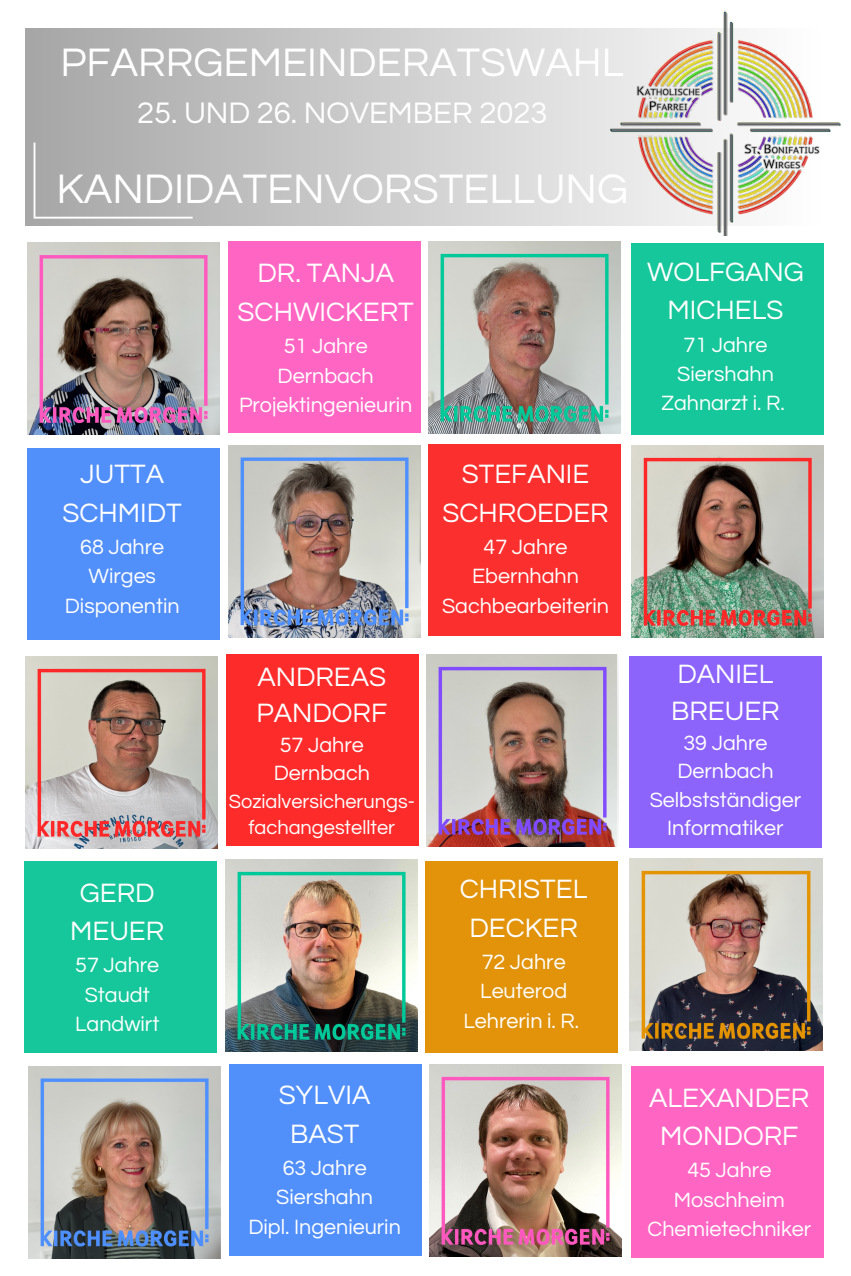
<style>
.page{position:relative;width:851px;height:1276px;background:#fff}
.page>*{position:absolute;margin:0;border:0;box-sizing:border-box;transform-origin:0 0}
.t1{font:42.9px "Questrial";color:#fff}
.t2{font:41.4px "Questrial";color:#fff}
.t3{font:30.9px "Questrial";color:#fff}
.t4{font:27.6px/38.2px "Questrial";color:#fff;text-align:center}
.t5{font:21.45px/28.2px "Questrial";color:#fff;text-align:center}
.t6{font:19.95px/25.8px "Questrial";color:#fff;text-align:center}
</style>
<div class="page">
<img style="left:27px;top:243px;width:192px;height:192px">
<img style="left:429px;top:241px;width:192px;height:192px">
<img style="left:631px;top:446px;width:192px;height:192px">
<img style="left:25px;top:656px;width:192px;height:192px">
<img style="left:429px;top:1064px;width:192px;height:192px">
<img style="left:630px;top:859px;width:192px;height:192px">
<img style="left:28px;top:1066px;width:192px;height:192px">
<img style="left:225px;top:859px;width:192px;height:192px">
<img style="left:426px;top:654px;width:192px;height:192px">
<img style="left:228px;top:446px;width:192px;height:192px">
<div style="left:228px;top:241px;width:192px;height:192px;background:#ff66c4"></div>
<div style="left:226px;top:654px;width:192px;height:192px;background:#fe2b2b"></div>
<div style="left:229px;top:1064px;width:192px;height:192px;background:#518ffa"></div>
<div style="left:24px;top:861px;width:192px;height:192px;background:#15c79a"></div>
<div style="left:27px;top:448px;width:192px;height:192px;background:#518ffa"></div>
<div style="left:631px;top:243px;width:192px;height:192px;background:#15c79a"></div>
<div style="left:428px;top:444px;width:192px;height:192px;background:#fb2f2d"></div>
<div style="left:631px;top:1066px;width:192px;height:192px;background:#ff66c4"></div>
<div style="left:425px;top:861px;width:192px;height:192px;background:#e29309"></div>
<div style="left:629px;top:656px;width:192px;height:192px;background:#8c63fb"></div>
<svg style="left:192px;top:29px;width:357px;height:196px;background:#cbcbcb"></svg>
<svg style="left:25px;top:28px;width:167px;height:198px;background:#b0b0b0"></svg>
<img style="left:549px;top:11px;width:292px;height:224px">
<p class="t2" style="left:61px;top:42px;width:564px">PFARRGEMEINDERATSWAHL</p>
<p class="t3" style="left:137px;top:98px;width:412px">25. UND 26. NOVEMBER 2023</p>
<p class="t1" style="left:56px;top:168px;width:573px">KANDIDATENVORSTELLUNG</p>
<p class="t4" style="left:63px;top:456px;width:121px">JUTTA<br>SCHMIDT</p>
<p class="t5" style="left:80px;top:533px;width:85px">68 Jahre</p>
<p class="t5" style="left:88px;top:563px;width:69px">Wirges</p>
<p class="t5" style="left:65px;top:592px;width:116px">Disponentin</p>
<p class="t4" style="left:80px;top:874px;width:76px">GERD</p>
<p class="t4" style="left:70px;top:912px;width:96px">MEUER</p>
<p class="t5" style="left:75px;top:952px;width:85px">57 Jahre</p>
<p class="t5" style="left:85px;top:981px;width:66px">Staudt</p>
<p class="t5" style="left:75px;top:1010px;width:86px">Landwirt</p>
<p class="t4" style="left:237px;top:255px;width:178px">DR. TANJA<br>SCHWICKERT</p>
<p class="t5" style="left:284px;top:333px;width:85px">51 Jahre</p>
<p class="t5" style="left:278px;top:362px;width:98px">Dernbach</p>
<p class="t5" style="left:239px;top:391px;width:175px">Projektingenieurin</p>
<p class="t4" style="left:257px;top:658px;width:130px">ANDREAS</p>
<p class="t4" style="left:256px;top:694px;width:132px">PANDORF</p>
<p class="t5" style="left:280px;top:731px;width:85px">57 Jahre</p>
<p class="t5" style="left:274px;top:759px;width:98px">Dernbach</p>
<p class="t6" style="left:229px;top:789px;width:187px">Sozialversicherungs&shy;fachangestellter</p>
<p class="t4" style="left:279px;top:1077px;width:93px">SYLVIA</p>
<p class="t4" style="left:290px;top:1115px;width:71px">BAST</p>
<p class="t5" style="left:283px;top:1154px;width:85px">63 Jahre</p>
<p class="t5" style="left:276px;top:1184px;width:98px">Siershahn</p>
<p class="t5" style="left:248px;top:1213px;width:154px">Dipl. Ingenieurin</p>
<p class="t4" style="left:462px;top:456px;width:129px">STEFANIE</p>
<p class="t4" style="left:442px;top:494px;width:168px">SCHROEDER</p>
<p class="t5" style="left:483px;top:533px;width:85px">47 Jahre</p>
<p class="t5" style="left:472px;top:563px;width:108px">Ebernhahn</p>
<p class="t5" style="left:442px;top:592px;width:168px">Sachbearbeiterin</p>
<p class="t4" style="left:460px;top:871px;width:129px">CHRISTEL<br>DECKER</p>
<p class="t5" style="left:481px;top:948px;width:85px">72 Jahre</p>
<p class="t5" style="left:480px;top:978px;width:88px">Leuterod</p>
<p class="t5" style="left:463px;top:1007px;width:117px">Lehrerin i. R.</p>
<p class="t4" style="left:647px;top:253px;width:158px">WOLFGANG</p>
<p class="t4" style="left:667px;top:291px;width:117px">MICHELS</p>
<p class="t5" style="left:683px;top:331px;width:85px">71 Jahre</p>
<p class="t5" style="left:677px;top:360px;width:98px">Siershahn</p>
<p class="t5" style="left:661px;top:389px;width:125px">Zahnarzt i. R.</p>
<p class="t4" style="left:677px;top:655px;width:98px">DANIEL</p>
<p class="t4" style="left:671px;top:692px;width:110px">BREUER</p>
<p class="t5" style="left:683px;top:729px;width:85px">39 Jahre</p>
<p class="t5" style="left:677px;top:758px;width:98px">Dernbach</p>
<p class="t5" style="left:649px;top:786px;width:153px">Selbstständiger<br>Informatiker</p>
<p class="t4" style="left:649px;top:1079px;width:162px">ALEXANDER</p>
<p class="t4" style="left:660px;top:1117px;width:140px">MONDORF</p>
<p class="t5" style="left:687px;top:1157px;width:85px">45 Jahre</p>
<p class="t5" style="left:673px;top:1186px;width:112px">Moschheim</p>
<p class="t5" style="left:647px;top:1215px;width:165px">Chemietechniker</p>
</div>
